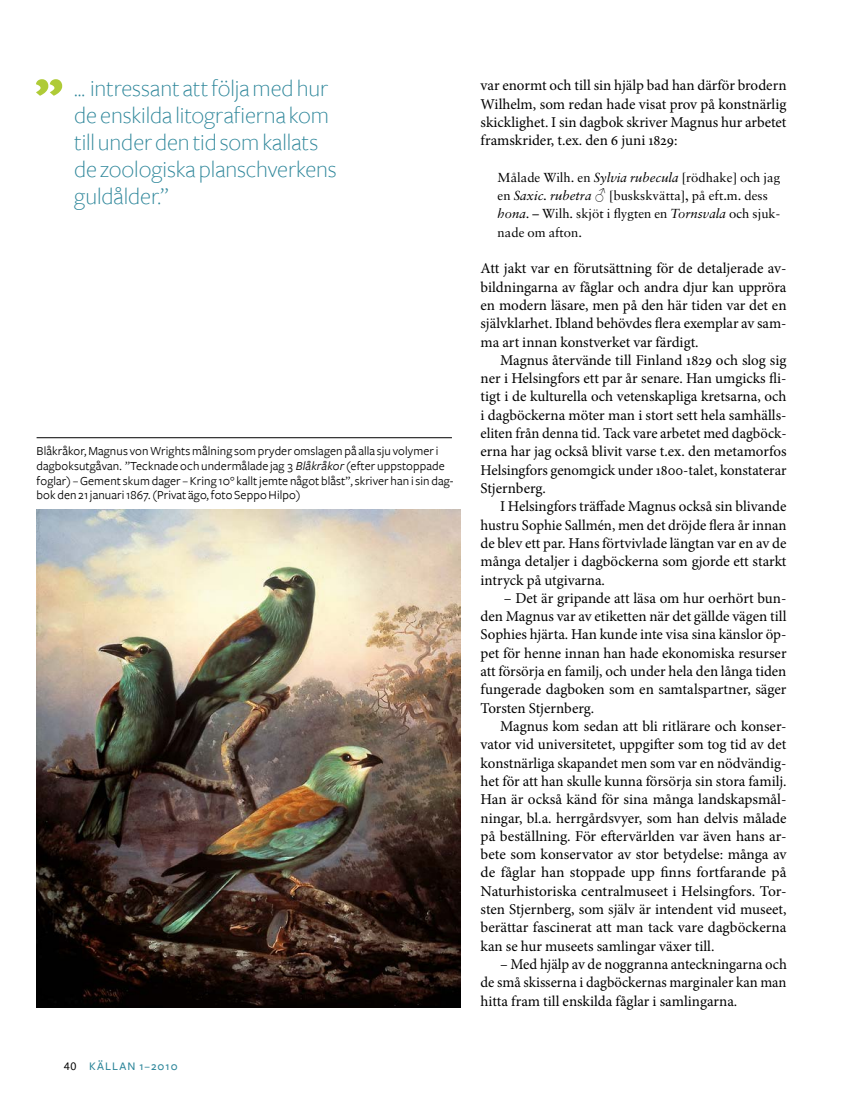
<style>
.page{position:relative;width:851px;height:1106px;background:#fff}
.page>*{position:absolute;margin:0;border:0;box-sizing:border-box;transform-origin:0 0}
.citatruta{font:300 24px/27px "Freight Sans";letter-spacing:-.005em;color:#2d869a}
.bröd{font:15px/18.3px "Minion Pro";color:#000;text-align:justify}
.citat_bröd{font:13.05px/18.3px "Sabon Roman Os F";color:#000}
.Bildtext{font:12.75px/14.7px "Freight Sans";letter-spacing:.005em;color:#000}
.t1{font:500 12px "Freight Sans";letter-spacing:.09em;color:#2d869a}
.s1{font-style:italic}
.s2{font-family:"Freight Sans Medium SC";font-weight:400;color:#000}
.s3{font-family:"Sabon";font-style:italic}
.s4{font-family:"Times New Roman";font-size:15px}
</style>
<div class="page">
<img style="left:37px;top:510px;width:423px;height:497px">
<hr style="left:37px;top:437px;width:415px;height:1px;background:#000">
<svg style="left:36px;top:79px;width:26px;height:17px"></svg>
<p class="citatruta" style="left:74px;top:75px;width:264px">… intressant att följa med hur de enskilda litografierna kom till under den tid som kallats de zoologiska planschverkens guldålder.”</p>
<p class="Bildtext" style="left:37px;top:444px;width:418px">Blåkråkor, Magnus von Wrights målning som pryder omslagen på alla sju volymer i dagboksutgåvan. ”Tecknade och undermålade jag 3 <span class="s1">Blåkråkor</span> (efter uppstoppade foglar) – Gement skum dager – Kring 10° kallt jemte något blåst”, skriver han i sin dag&shy;bok den 21 januari 1867. (Privat ägo, foto Seppo Hilpo)</p>
<p class="t1" style="left:64px;top:1060px;width:115px"><span class="s2">40</span> KÄLLAN 1–2010</p>
<p class="bröd" style="left:480px;top:76px;width:307px">var enormt och till sin hjälp bad han därför brodern Wilhelm, som redan hade visat prov på konstnärlig skicklighet. I sin dagbok skriver Magnus hur arbetet framskrider, t.ex. den 6 juni 1829:</p>
<p class="citat_bröd" style="left:497px;top:168px;width:284px">Målade Wilh. en <span class="s3">Sylvia rubecula</span> [rödhake] och jag en <span class="s3">Saxic. rubetra</span> <span class="s4">♂</span> [buskskvätta], på eft.m. dess <span class="s3">hona</span>. – Wilh. skjöt i flygten en <span class="s3">Tornsvala</span> och sjuk&shy;nade om afton.</p>
<p class="bröd" style="left:480px;top:259px;width:307px">Att jakt var en förutsättning för de detaljerade av&shy;bildningarna av fåglar och andra djur kan uppröra en modern läsare, men på den här tiden var det en självklarhet. Ibland behövdes flera exemplar av sam&shy;ma art innan konstverket var färdigt.</p>
<p class="bröd" style="left:480px;top:351px;width:307px;text-indent:20px">Magnus återvände till Finland 1829 och slog sig ner i Helsingfors ett par år senare. Han umgicks fli&shy;tigt i de kulturella och vetenskapliga kretsarna, och i dagböckerna möter man i stort sett hela samhälls&shy;eliten från denna tid. Tack vare arbetet med dagböck&shy;erna har jag också blivit varse t.ex. den metamorfos Helsingfors genomgick under 1800-talet, konstaterar Stjernberg.</p>
<p class="bröd" style="left:480px;top:497px;width:307px;text-indent:19px">I Helsingfors träffade Magnus också sin blivande hustru Sophie Sallmén, men det dröjde flera år innan de blev ett par. Hans förtvivlade längtan var en av de många detaljer i dagböckerna som gjorde ett starkt intryck på utgivarna.</p>
<p class="bröd" style="left:480px;top:589px;width:307px;text-indent:23px">– Det är gripande att läsa om hur oerhört bun&shy;den Magnus var av etiketten när det gällde vägen till Sophies hjärta. Han kunde inte visa sina känslor öp&shy;pet för henne innan han hade ekonomiska resurser att försörja en familj, och under hela den långa tiden fungerade dagboken som en samtalspartner, säger Torsten Stjernberg.</p>
<p class="bröd" style="left:480px;top:717px;width:307px;text-indent:20px">Magnus kom sedan att bli ritlärare och konser&shy;vator vid universitetet, uppgifter som tog tid av det konstnärliga skapandet men som var en nödvändig&shy;het för att han skulle kunna försörja sin stora familj.<br>Han är också känd för sina många landskapsmål&shy;ningar, bl.a. herrgårdsvyer, som han delvis målade på beställning. För eftervärlden var även hans ar&shy;bete som konservator av stor betydelse: många av de fåglar han stoppade upp finns fortfarande på Naturhistoriska centralmuseet i Helsingfors. Tor&shy;sten Stjernberg, som själv är intendent vid museet, berättar fascinerat att man tack vare dagböckerna kan se hur museets samlingar växer till.</p>
<p class="bröd" style="left:480px;top:955px;width:308px;text-indent:19px">– Med hjälp av de noggranna anteckningarna och de små skisserna i dagböckernas marginaler kan man hitta fram till enskilda fåglar i samlingarna.</p>
</div>
